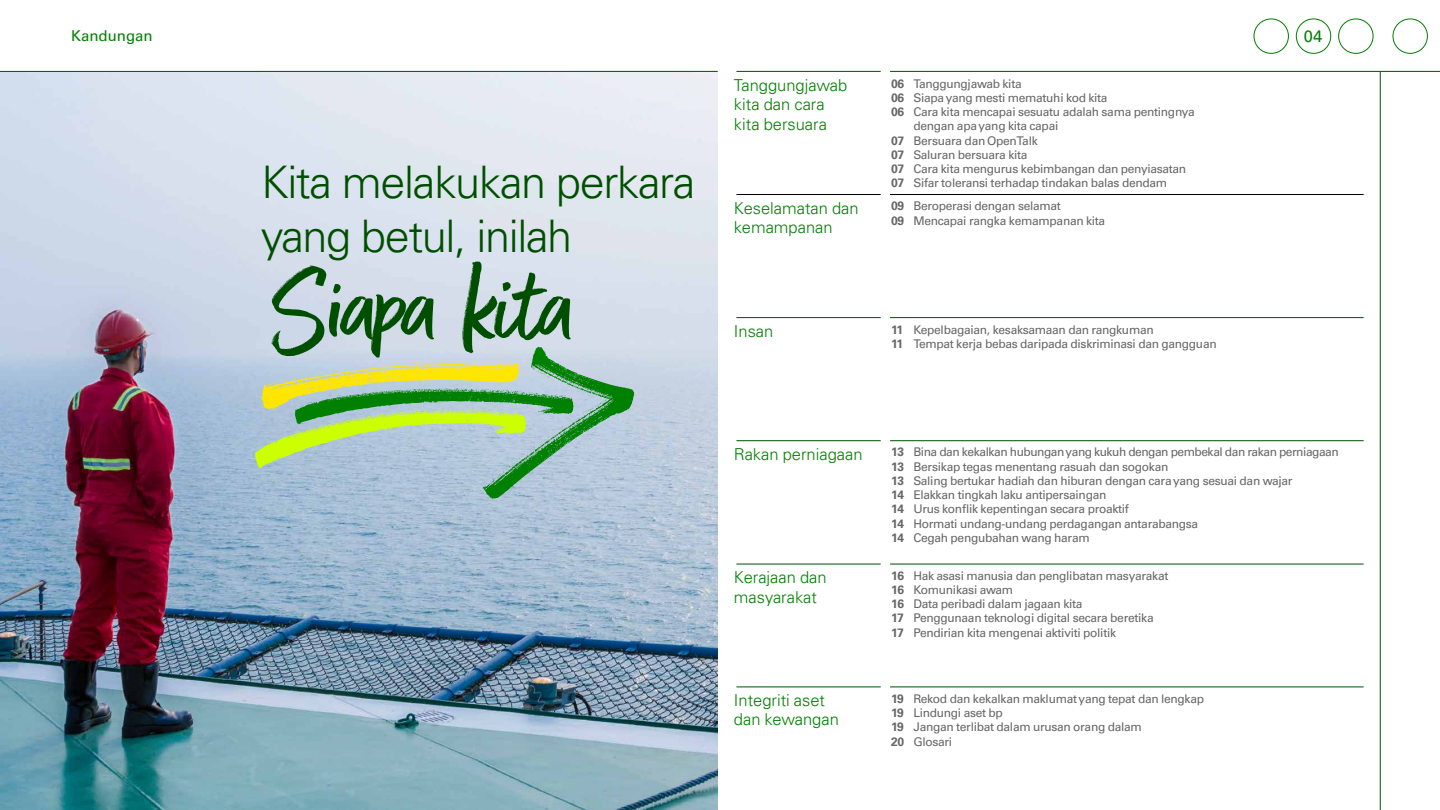
<style>
.page{position:relative;width:1440px;height:810px;background:#fff}
.page>*{position:absolute;margin:0;border:0;box-sizing:border-box;transform-origin:0 0}
.t1{font:117.38px "Better Timesforbp";letter-spacing:-.02em;color:#004f00}
.t2{font:300 45px/54px "Universfor BP";letter-spacing:-.03em;color:#004f00}
.t3{font:300 16.5px/19.5px "Universfor BP";color:#007f00}
.t4{font:16.5px "Universfor BP";color:#007f00}
.t5{font:15px "Universfor BP";color:#007f00}
.t6{font:12px/14.2px "Universfor BP";letter-spacing:-.025em;color:#666}
.s1{font-weight:700}
</style>
<div class="page">
<img style="left:0;top:72px;width:718px;height:738px">
<hr style="left:0;top:71px;width:718px;height:1px;background:#004f00">
<svg style="left:255px;top:347px;width:379px;height:152px;background:#a7c5a5"></svg>
<div style="left:1393px;top:19px;width:35px;height:35px;border:1px solid #007f00;border-radius:50%"></div>
<div style="left:1338px;top:19px;width:35px;height:35px;border:1px solid #007f00;border-radius:50%"></div>
<div style="left:1254px;top:19px;width:35px;height:35px;border:1px solid #007f00;border-radius:50%"></div>
<div style="left:1296px;top:19px;width:35px;height:35px;border:1px solid #007f00;border-radius:50%"></div>
<hr style="left:890px;top:687px;width:474px;height:1px;background:#004f00">
<hr style="left:890px;top:71px;width:550px;height:1px;background:#004f00">
<hr style="left:890px;top:194px;width:474px;height:1px;background:#000">
<hr style="left:890px;top:441px;width:474px;height:1px;background:#004f00">
<hr style="left:890px;top:564px;width:474px;height:1px;background:#004f00">
<hr style="left:890px;top:317px;width:474px;height:1px;background:#004f00">
<hr style="left:736px;top:71px;width:145px;height:1px;background:#004f00">
<hr style="left:736px;top:194px;width:145px;height:1px;background:#000">
<hr style="left:736px;top:441px;width:145px;height:1px;background:#004f00">
<hr style="left:736px;top:564px;width:145px;height:1px;background:#004f00">
<hr style="left:736px;top:317px;width:145px;height:1px;background:#004f00">
<hr style="left:736px;top:687px;width:145px;height:1px;background:#004f00">
<hr style="left:1380px;top:72px;width:1px;height:738px;background:#004f00">
<p class="t5" style="left:71px;top:27px;width:83px">Kandungan</p>
<h2 class="t2" style="left:261px;top:155px;width:436px">Kita melakukan perkara yang betul, inilah</h2>
<h1 class="t1" style="left:268px;top:243px;width:317px">Siapa kita</h1>
<h3 class="t3" style="left:734px;top:75px;width:115px">Tanggungjawab kita dan cara kita bersuara</h3>
<p class="t6" style="left:891px;top:76px;width:132px"><span class="s1">06</span> Tanggungjawab kita</p>
<p class="t6" style="left:891px;top:91px;width:218px"><span class="s1">06</span> Siapa yang mesti mematuhi kod kita</p>
<p class="t6" style="left:891px;top:105px;width:305px"><span class="s1">06</span> Cara kita mencapai sesuatu adalah sama pentingnya</p>
<p class="t6" style="left:913px;top:119px;width:146px">dengan apa yang kita capai</p>
<p class="t6" style="left:891px;top:133px;width:148px"><span class="s1">07</span> Bersuara dan OpenTalk</p>
<p class="t6" style="left:891px;top:148px;width:138px"><span class="s1">07</span> Saluran bersuara kita</p>
<p class="t6" style="left:891px;top:162px;width:297px"><span class="s1">07</span> Cara kita mengurus kebimbangan dan penyiasatan</p>
<p class="t6" style="left:891px;top:176px;width:278px"><span class="s1">07</span> Sifar toleransi terhadap tindakan balas dendam</p>
<h3 class="t3" style="left:734px;top:198px;width:126px">Keselamatan dan kemampanan</h3>
<p class="t6" style="left:891px;top:198px;width:216px;line-height:15px"><span class="s1">09</span> Beroperasi dengan selamat<br><span class="s1">09</span> Mencapai rangka kemampanan kita</p>
<h3 class="t3" style="left:734px;top:321px;width:41px">Insan</h3>
<p class="t6" style="left:891px;top:322px;width:327px"><span class="s1">11</span> Kepelbagaian, kesaksamaan dan rangkuman<br><span class="s1">11</span> Tempat kerja bebas daripada diskriminasi dan gangguan</p>
<h3 class="t4" style="left:1304px;top:27px;width:20px">04</h3>
<h3 class="t3" style="left:734px;top:444px;width:130px">Rakan perniagaan</h3>
<h3 class="t3" style="left:734px;top:568px;width:94px">Kerajaan dan masyarakat</h3>
<h3 class="t3" style="left:734px;top:690px;width:106px">Integriti aset dan kewangan</h3>
<p class="t6" style="left:891px;top:445px;width:449px"><span class="s1">13</span> Bina dan kekalkan hubungan yang kukuh dengan pembekal dan rakan perniagaan <span class="s1">13</span> Bersikap tegas menentang rasuah dan sogokan<br><span class="s1">13</span> Saling bertukar hadiah dan hiburan dengan cara yang sesuai dan wajar<br><span class="s1">14</span> Elakkan tingkah laku antipersaingan<br><span class="s1">14</span> Urus konflik kepentingan secara proaktif<br><span class="s1">14</span> Hormati undang-undang perdagangan antarabangsa<br><span class="s1">14</span> Cegah pengubahan wang haram</p>
<p class="t6" style="left:891px;top:568px;width:279px"><span class="s1">16</span> Hak asasi manusia dan penglibatan masyarakat <span class="s1">16</span> Komunikasi awam<br><span class="s1">16</span> Data peribadi dalam jagaan kita<br><span class="s1">17</span> Penggunaan teknologi digital secara beretika <span class="s1">17</span> Pendirian kita mengenai aktiviti politik</p>
<p class="t6" style="left:891px;top:692px;width:315px"><span class="s1">19</span> Rekod dan kekalkan maklumat yang tepat dan lengkap<br><span class="s1">19</span> Lindungi aset bp<br><span class="s1">19</span> Jangan terlibat dalam urusan orang dalam<br><span class="s1">20</span> Glosari</p>
</div>
